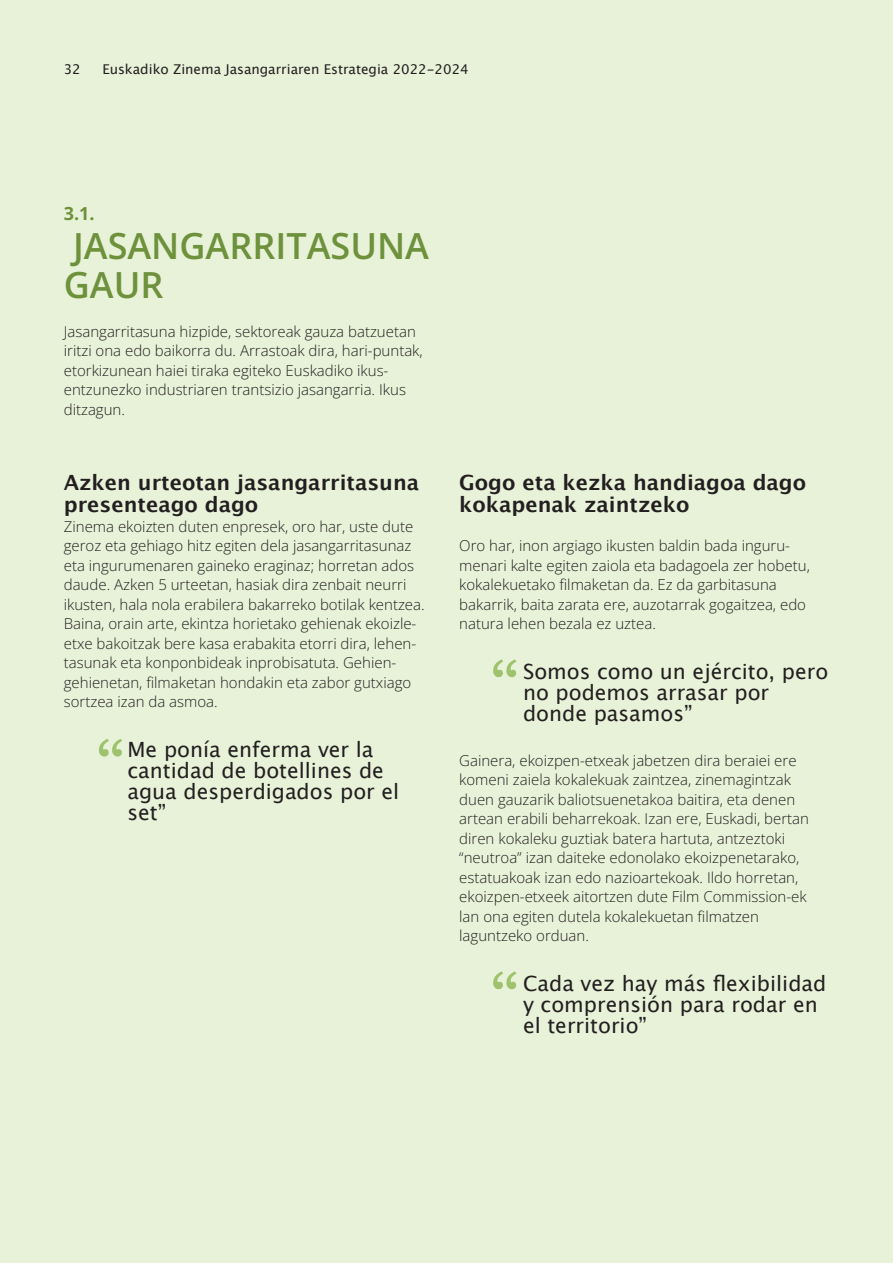
<style>
.page{position:relative;width:893px;height:1263px;background:#e8f2d9}
.page>*{position:absolute;margin:0;border:0;box-sizing:border-box;transform-origin:0 0}
.t1{font:72.9px "Euphemia UCAS";color:#9fc26d}
.t2{font:600 36px/39px "Open Sans";color:#6e913c}
.t3{font:21px/21px "Lucida Grande";color:#231f20}
.t4{font:700 21px/22.5px "Lucida Grande";color:#231f20}
.t5{font:700 18px "Open Sans";color:#6e913c}
.t6{font:300 15px/19.5px "Open Sans";color:#231f20}
.t7{font:13.5px "Lucida Grande";color:#231f20}
</style>
<div class="page">
<p class="t7" style="left:64px;top:64px;width:19px">32</p>
<p class="t7" style="left:102px;top:64px;width:368px">Euskadiko Zinema Jasangarriaren Estrategia 2022-2024</p>
<p class="t5" style="left:64px;top:201px;width:32px">3.1.</p>
<h2 class="t2" style="left:64px;top:225px;width:367px">JASANGARRITASUNA<br>GAUR</h2>
<p class="t6" style="left:64px;top:321px;width:360px">Jasangarritasuna hizpide, sektoreak gauza batzuetan iritzi ona edo baikorra du. Arrastoak dira, hari-puntak, etorkizunean haiei tiraka egiteko Euskadiko ikus&shy;entzunezko industriaren trantsizio jasangarria. Ikus ditzagun.</p>
<h3 class="t4" style="left:64px;top:472px;width:357px">Azken urteotan jasangarritasuna presenteago dago</h3>
<p class="t6" style="left:64px;top:516px;width:362px">Zinema ekoizten duten enpresek, oro har, uste dute geroz eta gehiago hitz egiten dela jasangarritasunaz eta ingurumenaren gaineko eraginaz; horretan ados daude. Azken 5 urteetan, hasiak dira zenbait neurri ikusten, hala nola erabilera bakarreko botilak kentzea.<br>Baina, orain arte, ekintza horietako gehienak ekoizle&shy;etxe bakoitzak bere kasa erabakita etorri dira, lehen&shy;tasunak eta konponbideak inprobisatuta. Gehien&shy;gehienetan, filmaketan hondakin eta zabor gutxiago sortzea izan da asmoa.</p>
<h3 class="t3" style="left:128px;top:740px;width:273px">Me ponía enferma ver la cantidad de botellines de agua desperdigados por el set”</h3>
<h1 class="t1" style="left:97px;top:744px;width:30px">“</h1>
<h3 class="t4" style="left:459px;top:472px;width:348px">Gogo eta kezka handiagoa dago kokapenak zaintzeko</h3>
<p class="t6" style="left:459px;top:536px;width:352px">Oro har, inon argiago ikusten baldin bada inguru&shy;menari kalte egiten zaiola eta badagoela zer hobetu, kokalekuetako filmaketan da. Ez da garbitasuna bakarrik, baita zarata ere, auzotarrak gogaitzea, edo natura lehen bezala ez uztea.</p>
<h3 class="t3" style="left:523px;top:662px;width:307px">Somos como un ejército, pero no podemos arrasar por donde pasamos”</h3>
<p class="t6" style="left:459px;top:750px;width:351px">Gainera, ekoizpen-etxeak jabetzen dira beraiei ere komeni zaiela kokalekuak zaintzea, zinemagintzak duen gauzarik baliotsuenetakoa baitira, eta denen artean erabili beharrekoak. Izan ere, Euskadi, bertan diren kokaleku guztiak batera hartuta, antzeztoki “neutroa” izan daiteke edonolako ekoizpenetarako, estatuakoak izan edo nazioartekoak. Ildo horretan, ekoizpen-etxeek aitortzen dute Film Commission-ek lan ona egiten dutela kokalekuetan filmatzen laguntzeko orduan.</p>
<h3 class="t3" style="left:523px;top:974px;width:305px">Cada vez hay más flexibilidad y comprensión para rodar en el territorio”</h3>
<h1 class="t1" style="left:491px;top:665px;width:30px">“</h1>
<h1 class="t1" style="left:491px;top:977px;width:30px">“</h1>
</div>
